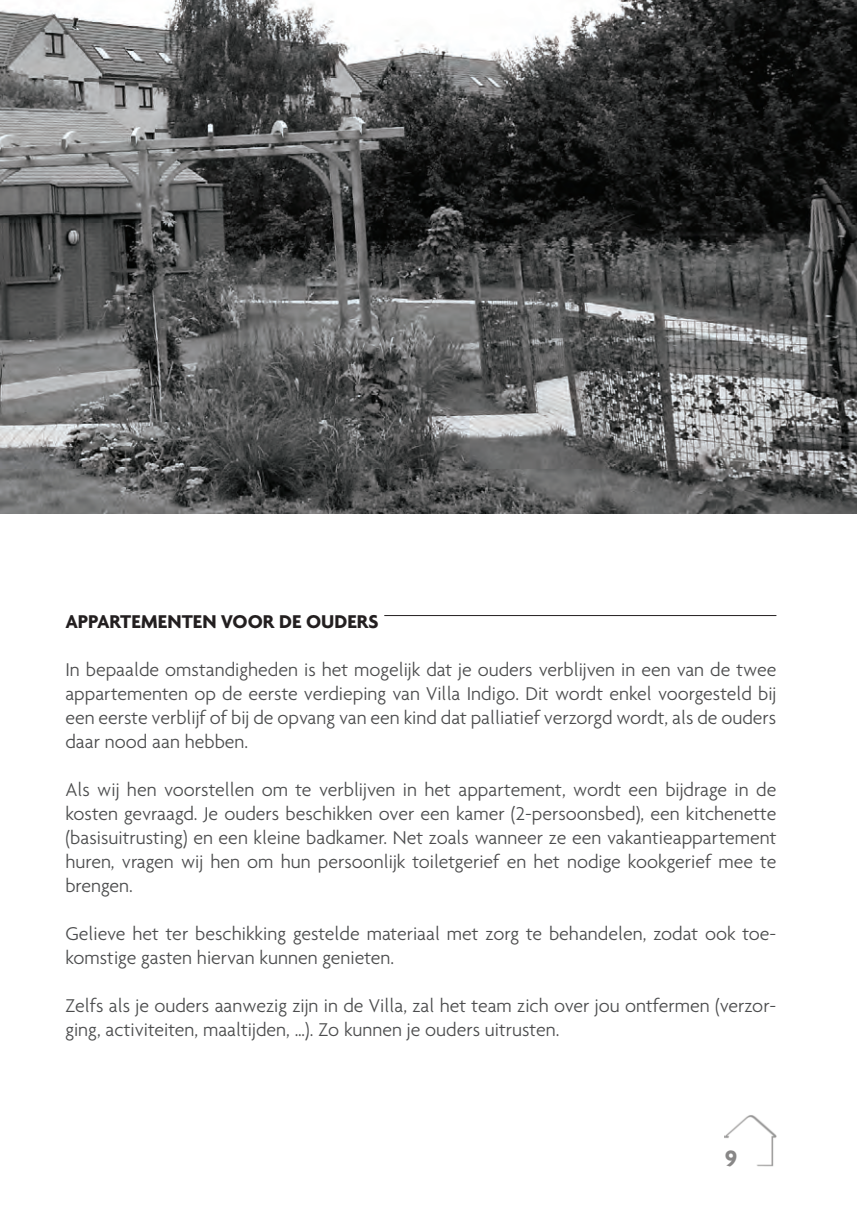
<style>
.page{position:relative;width:857px;height:1211px;background:#fff}
.page>*{position:absolute;margin:0;border:0;box-sizing:border-box;transform-origin:0 0}
.t1{font:700 24px "Agenda";color:#888787}
.t2{font:300 20px/24px "Agenda";color:#4b4c4d;text-align:justify}
.t3{font:700 20px "Agenda";color:#231f20}
</style>
<div class="page">
<img style="left:724px;top:1115px;width:52px;height:52px">
<img style="left:0;top:0;width:856px;height:513px">
<hr style="left:384px;top:615px;width:392px;height:1px;background:#231f20">
<p class="t3" style="left:65px;top:609px;width:315px">APPARTEMENTEN VOOR DE OUDERS</p>
<p class="t2" style="left:65px;top:657px;width:712px">In bepaalde omstandigheden is het mogelijk dat je ouders verblijven in een van de twee appartementen op de eerste verdieping van Villa Indigo. Dit wordt enkel voorgesteld bij een eerste verblijf of bij de opvang van een kind dat palliatief verzorgd wordt, als de ouders daar nood aan hebben.</p>
<p class="t2" style="left:65px;top:777px;width:712px">Als wij hen voorstellen om te verblijven in het appartement, wordt een bijdrage in de kosten gevraagd. Je ouders beschikken over een kamer (2-persoonsbed), een kitchenette (basisuitrusting) en een kleine badkamer. Net zoals wanneer ze een vakantieappartement huren, vragen wij hen om hun persoonlijk toiletgerief en het nodige kookgerief mee te brengen.</p>
<p class="t2" style="left:65px;top:921px;width:712px">Gelieve het ter beschikking gestelde materiaal met zorg te behandelen, zodat ook toe&shy;komstige gasten hiervan kunnen genieten.</p>
<p class="t2" style="left:65px;top:993px;width:712px">Zelfs als je ouders aanwezig zijn in de Villa, zal het team zich over jou ontfermen (verzor&shy;ging, activiteiten, maaltijden, …). Zo kunnen je ouders uitrusten.</p>
<p class="t1" style="left:724px;top:1143px;width:14px">9</p>
</div>
